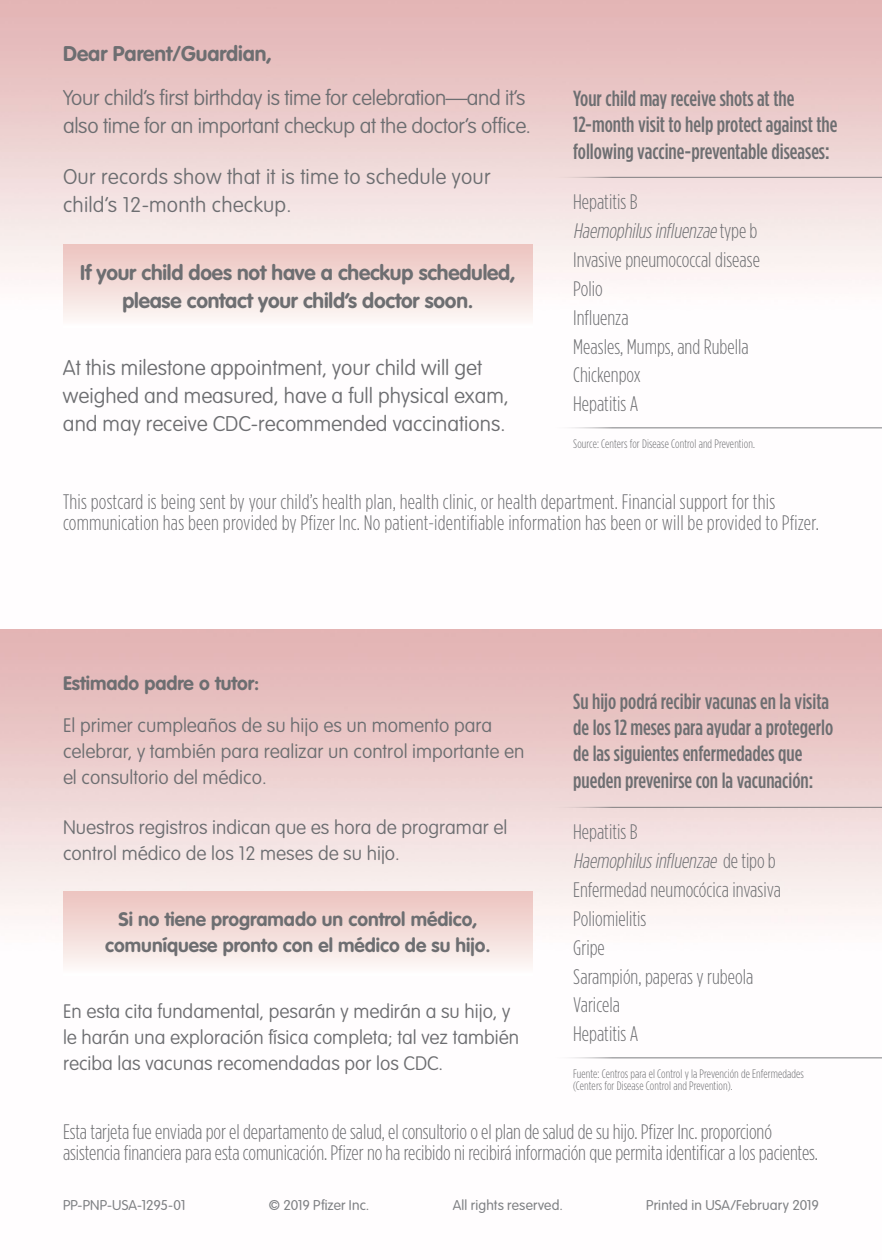
<style>
.page{position:relative;width:882px;height:1260px;background:#fff}
.page>*{position:absolute;margin:0;border:0;box-sizing:border-box;transform-origin:0 0}
.t1{font:500 21.88px/26.2px "Gotham Condensed";color:#6d6e71}
.t2{font:300 21px/28.9px "Gotham Condensed";color:#6d6e71}
.t3{font:100 21px/28px "VAG Rounded Std";color:#6d6e71}
.t4{font:700 21px/28px "VAG Rounded Std";letter-spacing:-.01em;color:#6d6e71;text-align:center}
.t5{font:100 19.25px/26.2px "VAG Rounded Std";color:#6d6e71}
.t6{font:700 19.25px/26.2px "VAG Rounded Std";color:#6d6e71;text-align:center}
.t7{font:300 14px "VAG Rounded Std";letter-spacing:.01em;color:#808285}
.t8{font:300 12.25px/12.2px "Gotham Condensed";letter-spacing:.01em;color:#6d6e71}
.s1{font-style:italic}
</style>
<div class="page">
<hr style="left:549px;top:807px;width:333px;height:1px;background:#6d6e71">
<hr style="left:549px;top:177px;width:333px;height:1px;background:#6d6e71">
<hr style="left:549px;top:1057px;width:333px;height:1px;background:#6d6e71">
<hr style="left:549px;top:427px;width:333px;height:1px;background:#6d6e71">
<div style="left:63px;top:892px;width:470px;height:83px;background:linear-gradient(to bottom,#ecc2be,#fdfbf9)"></div>
<div style="left:63px;top:244px;width:470px;height:84px;background:linear-gradient(to bottom,#ecc2bd,#fdfbf9)"></div>
<p class="t4" style="left:63px;top:40px;width:211px">Dear Parent/Guardian,</p>
<p class="t3" style="left:63px;top:84px;width:470px">Your child’s first birthday is time for celebration—and it’s also time for an important checkup at the doctor’s office.</p>
<p class="t3" style="left:63px;top:164px;width:429px">Our records show that it is time to schedule your child’s 12-month checkup.</p>
<p class="t4" style="left:80px;top:259px;width:437px">If your child does not have a checkup scheduled, please contact your child’s doctor soon.</p>
<p class="t3" style="left:63px;top:354px;width:447px">At this milestone appointment, your child will get weighed and measured, have a full physical exam, and may receive CDC-recommended vaccinations.</p>
<p class="t1" style="left:573px;top:85px;width:266px">Your child may receive shots at the<br>12-month visit to help protect against the following vaccine-preventable diseases:</p>
<p class="t2" style="left:573px;top:187px;width:188px">Hepatitis B<br><span class="s1">Haemophilusinfluenzae</span>t y p e b<br>Invasive pneumococcal disease<br>Polio<br>Influenza<br>Measles, Mumps, and Rubella<br>Chickenpox<br>Hepatitis A</p>
<p class="t8" style="left:573px;top:437px;width:183px">Source: Centers for Disease Control and Prevention.</p>
<p class="t2" style="left:63px;top:491px;width:757px;line-height:21px">This postcard is being sent by your child’s health plan, health clinic, or health department. Financial support for this communication has been provided by Pfizer Inc. No patient-identifiable information has been or will be provided to Pfizer.</p>
<p class="t6" style="left:63px;top:670px;width:198px">Estimado padre o tutor:</p>
<p class="t5" style="left:63px;top:712px;width:463px">El primer cumpleaños de su hijo es un momento para celebrar, y también para realizar un control importante en el consultorio del médico.</p>
<p class="t5" style="left:63px;top:815px;width:446px">Nuestros registros indican que es hora de programar el control médico de los 12 meses de su hijo.</p>
<p class="t6" style="left:105px;top:907px;width:387px">Si no tiene programado un control médico, comuníquese pronto con el médico de su hijo.</p>
<p class="t5" style="left:63px;top:999px;width:458px">En esta cita fundamental, pesarán y medirán a su hijo, y le harán una exploración física completa; tal vez también reciba las vacunas recomendadas por los CDC.</p>
<p class="t1" style="left:573px;top:688px;width:262px">Su hijo podrá recibir vacunas en la visita de los 12 meses para ayudar a protegerlo de las siguientes enfermedades que pueden prevenirse con la vacunación:</p>
<p class="t2" style="left:573px;top:817px;width:209px">Hepatitis B<br><span class="s1">Haemophilusinfluenzae</span> d e t i p o b<br>Enfermedad neumocócica invasiva<br>Poliomielitis<br>Gripe<br>Sarampión, paperas y rubeola<br>Varicela<br>Hepatitis A</p>
<p class="t8" style="left:573px;top:1067px;width:232px">Fuente: Centros para el Control y la Prevención de Enfermedades (Centers for Disease Control and Prevention).</p>
<p class="t2" style="left:63px;top:1121px;width:757px;line-height:21px">Esta tarjeta fue enviada por el departamento de salud, el consultorio o el plan de salud de su hijo. Pfizer Inc. proporcionó asistencia financiera para esta comunicación. Pfizer no ha recibido ni recibirá información que permita identificar a los pacientes.</p>
<p class="t7" style="left:63px;top:1197px;width:124px">PP-PNP-USA-1295-01</p>
<p class="t7" style="left:269px;top:1197px;width:102px">© 2019 Pfizer Inc.</p>
<p class="t7" style="left:453px;top:1197px;width:112px">All rights reserved.</p>
<p class="t7" style="left:646px;top:1197px;width:174px">Printed in USA/February 2019</p>
</div>
